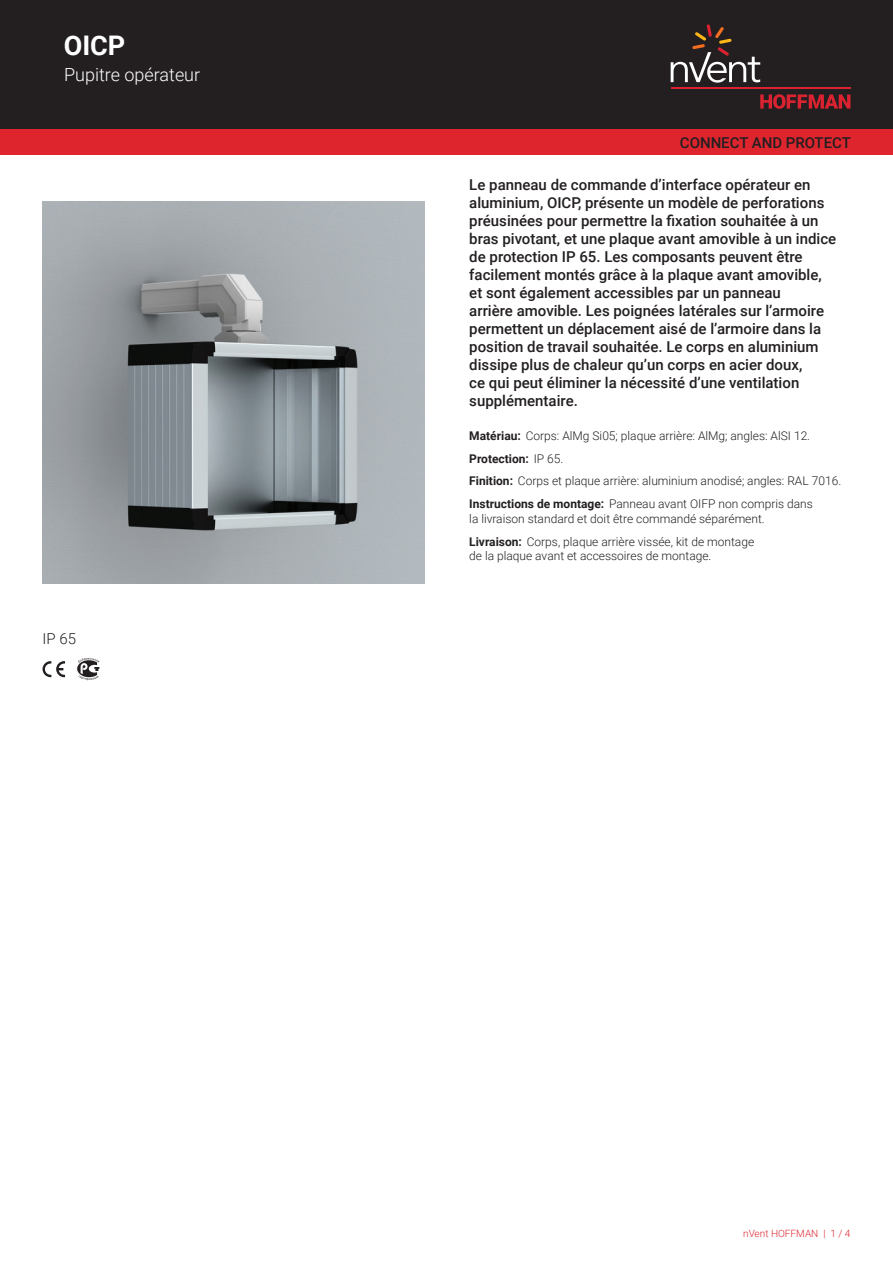
<style>
.page{position:relative;width:893px;height:1263px;background:#fff}
.page>*{position:absolute;margin:0;border:0;box-sizing:border-box;transform-origin:0 0}
.t1{font:700 27px "Roboto";color:#fff}
.t2{font:300 18px "Roboto";color:#fff}
.t3{font:500 15px/18px "Roboto";color:#231f20}
.t4{font:300 15px "Roboto";color:#231f20}
.t5{font:300 12px/23px "Roboto";color:#231f20}
.t6{font:300 10.05px "Roboto";color:#de252e}
.s1{font-weight:700}
</style>
<div class="page">
<div style="left:0;top:0;width:893px;height:129px;background:#231f20"></div>
<svg style="left:760px;top:94px;width:90px;height:15px"></svg>
<hr style="left:671px;top:88px;width:179px;height:1px;background:#db2230">
<svg style="left:671px;top:24px;width:89px;height:59px"></svg>
<div style="left:0;top:129px;width:893px;height:26px;background:#de252e"></div>
<img style="left:43px;top:202px;width:381px;height:382px">
<svg style="left:43px;top:661px;width:22px;height:16px"></svg>
<svg style="left:77px;top:658px;width:22px;height:22px"></svg>
<h1 class="t1" style="left:64px;top:27px;width:63px">OICP</h1>
<p class="t2" style="left:64px;top:62px;width:138px">Pupitre opérateur</p>
<p class="t4" style="left:43px;top:628px;width:35px">IP 65</p>
<p class="t3" style="left:680px;top:133px;width:173px">CONNECT AND PROTECT</p>
<p class="t3" style="left:469px;top:175px;width:368px">Le panneau de commande d’interface opérateur en aluminium, OICP, présente un modèle de perforations préusinées pour permettre la fixation souhaitée à un bras pivotant, et une plaque avant amovible à un indice de protection IP 65. Les composants peuvent être facilement montés grâce à la plaque avant amovible, et sont également accessibles par un panneau<br>arrière amovible. Les poignées latérales sur l’armoire permettent un déplacement aisé de l’armoire dans la position de travail souhaitée. Le corps en aluminium dissipe plus de chaleur qu’un corps en acier doux,<br>ce qui peut éliminer la nécessité d’une ventilation supplémentaire.</p>
<p class="t5" style="left:469px;top:423px;width:373px"><span class="s1">Matériau:</span> Corps: AlMg Si05; plaque arrière: AlMg; angles: AlSI 12.<br><span class="s1">Protection:</span> IP 65.<br><span class="s1">Finition:</span> Corps et plaque arrière: aluminium anodisé; angles: RAL 7016.<br><span class="s1">Instructions de montage:</span> Panneau avant OIFP non compris dans</p>
<p class="t5" style="left:469px;top:507px;width:297px">la livraison standard et doit être commandé séparément.<br><span class="s1">Livraison:</span> Corps, plaque arrière vissée, kit de montage</p>
<p class="t5" style="left:469px;top:544px;width:244px">de la plaque avant et accessoires de montage.</p>
<p class="t6" style="left:743px;top:1226px;width:109px">nVent HOFFMAN | 1 / 4</p>
</div>
